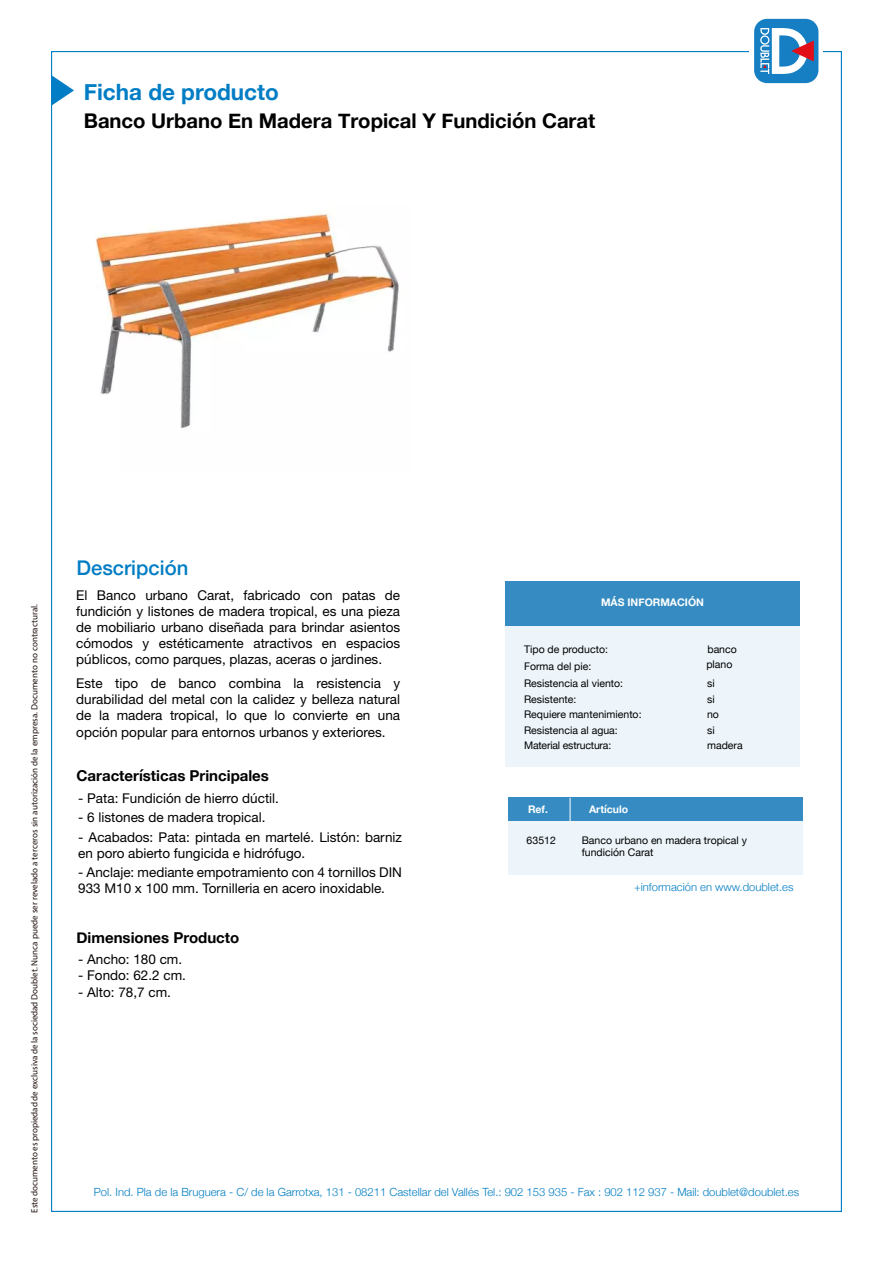
<style>
.page{position:relative;width:893px;height:1263px;background:#fff}
.page>*{position:absolute;margin:0;border:0;box-sizing:border-box;transform-origin:0 0}
.t1{font:700 22.5px "Helvetica Neue";color:#007dc4}
.t2{font:700 20.25px "Helvetica Neue";color:#000}
.t3{font:500 20.25px "Helvetica Neue";color:#007dc4}
.t4{font:700 15px "Helvetica Neue";color:#000}
.t5{font:13.5px/16.2px "Helvetica Neue LT Std";color:#000;text-align:justify}
.t6{font:300 11.25px "Helvetica Neue";color:#007dc4}
.t7{font:10.5px/12.6px "Helvetica Neue";color:#000}
.t8{font:700 10.5px "Helvetica Neue";color:#fff}
.t9{font:10.5px "Helvetica Neue";letter-spacing:-.02em;color:#000}
.t10{font:9px "Myriad Pro";color:#1e120d}
</style>
<div class="page">
<div style="left:754px;top:19px;width:64px;height:64px;background:#167fc3;border-radius:13px"></div>
<svg style="left:760px;top:28px;width:54px;height:46px"></svg>
<svg style="left:51px;top:75px;width:23px;height:31px"></svg>
<div style="left:505px;top:582px;width:295px;height:185px;background:#edf5fa"></div>
<div style="left:505px;top:582px;width:295px;height:44px;background:#368cc2"></div>
<div style="left:508px;top:798px;width:294px;height:77px;background:#edf5fa"></div>
<div style="left:508px;top:798px;width:294px;height:23px;background:#368cc2"></div>
<svg style="left:570px;top:798px;width:1px;height:23px"></svg>
<img style="left:96px;top:213px;width:303px;height:216px">
<h1 class="t1" style="left:84px;top:75px;width:197px">Ficha de producto</h1>
<h2 class="t2" style="left:84px;top:105px;width:513px">Banco Urbano En Madera Tropical Y Fundición Carat</h2>
<p class="t10" style="left:29px;top:1213px;width:610px;rotate:-90deg">Este documento es propiedad de exclusiva de la sociedad Doublet. Nunca puede ser revelado a terceros sin autorización de la empresa. Documento no contractural.</p>
<h2 class="t3" style="left:77px;top:551px;width:113px">Descripción</h2>
<p class="t5" style="left:76px;top:586px;width:325px">El Banco urbano Carat, fabricado con patas de fundición y listones de madera tropical, es una pieza de mobiliario urbano diseñada para brindar asientos cómodos y estéticamente atractivos en espacios públicos, como parques, plazas, aceras o jardines.</p>
<p class="t5" style="left:76px;top:675px;width:325px">Este tipo de banco combina la resistencia y durabilidad del metal con la calidez y belleza natural de la madera tropical, lo que lo convierte en una opción popular para entornos urbanos y exteriores.</p>
<p class="t4" style="left:77px;top:763px;width:194px">Características Principales</p>
<p class="t5" style="left:78px;top:790px;width:202px">- Pata: Fundición de hierro dúctil.</p>
<p class="t5" style="left:78px;top:809px;width:189px">- 6 listones de madera tropical.</p>
<p class="t5" style="left:78px;top:828px;width:325px">- Acabados: Pata: pintada en martelé. Listón: barniz en poro abierto fungicida e hidrófugo.</p>
<p class="t5" style="left:78px;top:864px;width:325px">- Anclaje: mediante empotramiento con 4 tornillos DIN<br>933 M10 x 100 mm. Tornilleria en acero inoxidable.</p>
<p class="t4" style="left:77px;top:926px;width:164px">Dimensiones Producto</p>
<p class="t5" style="left:78px;top:951px;width:106px">- Ancho: 180 cm.</p>
<p class="t5" style="left:78px;top:967px;width:109px">- Fondo: 62.2 cm.</p>
<p class="t5" style="left:78px;top:983px;width:94px">- Alto: 78,7 cm.</p>
<p class="t8" style="left:601px;top:594px;width:104px">MÁS INFORMACIÓN</p>
<p class="t7" style="left:524px;top:643px;width:86px">Tipo de producto:</p>
<p class="t7" style="left:707px;top:643px;width:31px">banco</p>
<p class="t7" style="left:524px;top:660px;width:69px">Forma del pie:</p>
<p class="t7" style="left:706px;top:659px;width:28px">plano</p>
<p class="t7" style="left:524px;top:678px;width:100px">Resistencia al viento:</p>
<p class="t7" style="left:707px;top:677px;width:9px">si</p>
<p class="t7" style="left:524px;top:693px;width:54px">Resistente:</p>
<p class="t7" style="left:707px;top:693px;width:9px">si</p>
<p class="t7" style="left:524px;top:708px;width:119px">Requiere mantenimiento:</p>
<p class="t7" style="left:707px;top:708px;width:13px">no</p>
<p class="t7" style="left:524px;top:725px;width:95px">Resistencia al agua:</p>
<p class="t7" style="left:707px;top:725px;width:9px">si</p>
<p class="t9" style="left:524px;top:738px;width:89px">Material estructura:</p>
<p class="t7" style="left:707px;top:740px;width:37px">madera</p>
<p class="t8" style="left:528px;top:801px;width:22px">Ref.</p>
<p class="t8" style="left:589px;top:801px;width:41px">Artículo</p>
<p class="t7" style="left:527px;top:834px;width:31px">63512</p>
<p class="t7" style="left:582px;top:834px;width:167px">Banco urbano en madera tropical y fundición Carat</p>
<p class="t6" style="left:634px;top:878px;width:161px">+información en www.doublet.es</p>
<p class="t6" style="left:94px;top:1183px;width:707px">Pol. Ind. Pla de la Bruguera - C/ de la Garrotxa, 131 - 08211 Castellar del Vallés Tel.: 902 153 935 - Fax : 902 112 937 - Mail: doublet@doublet.es</p>
</div>
